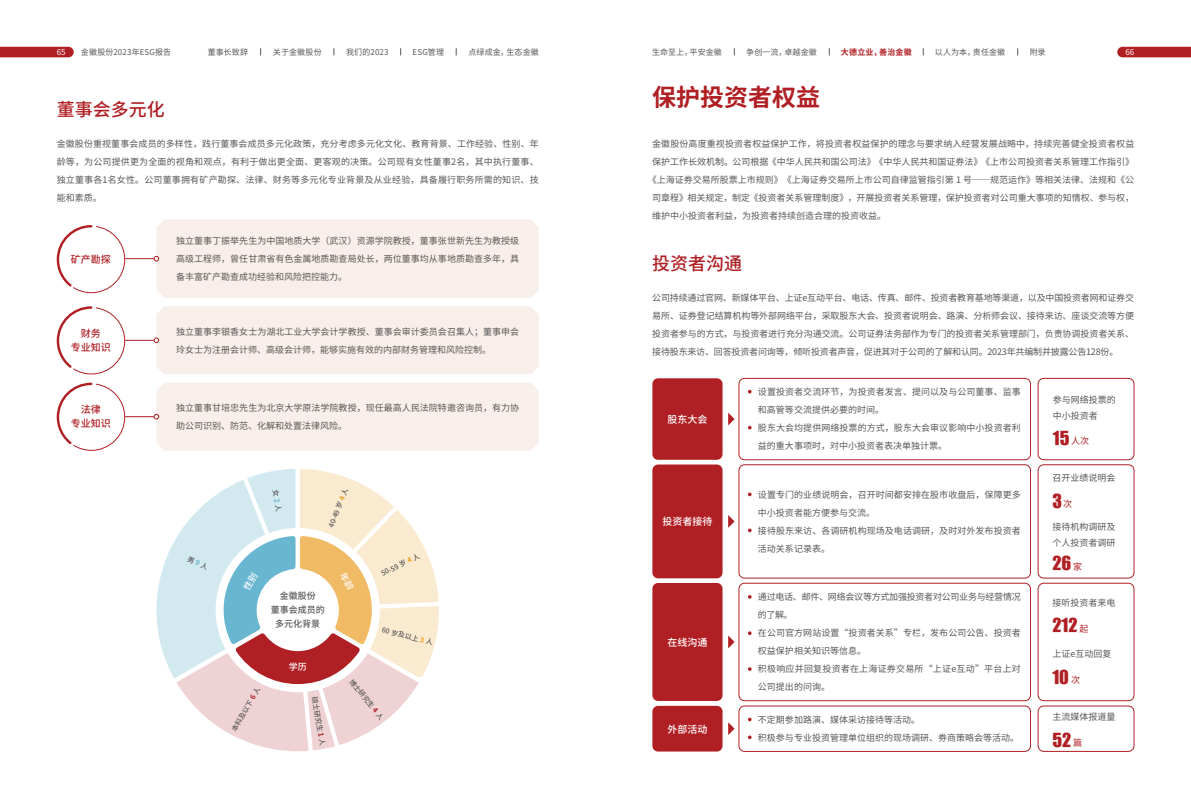
<style>
.page{position:relative;width:1191px;height:808px;background:#fff}
.page>*{position:absolute;margin:0;border:0;box-sizing:border-box;transform-origin:0 0}
.t1{font:700 24px "Source Han Sans CN";color:#b01f24}
.t2{font:19px "Uyghur Esliye Tom";color:#b01f24}
.t3{font:500 18px "Source Han Sans CN";color:#b01f24}
.t4{font:500 10px "Source Han Sans CN";color:#fff}
.t5{font:500 10px/14px "Source Han Sans CN";color:#b01f24;text-align:center}
.t6{font:9px/18px "Source Han Sans CN";color:#595757}
.t7{font:500 9px/14px "Source Han Sans CN";color:#595757;text-align:center}
.t8{font:500 9px "Source Han Sans CN";color:#fff}
.t9{font:8px "Source Han Sans CN";letter-spacing:.015em;color:#595757}
.t10{font:700 8px "Source Han Sans CN";letter-spacing:.02em;color:#b01f24}
.t11{font:8px "Source Han Sans CN";color:#fff}
.t12{font:500 7px "Source Han Sans CN";color:#595757}
.s1{font-weight:700;color:#eda01f}
.s2{font-weight:700;color:#b01f24}
.s3{font-family:"Source Han Sans CN";font-size:9px}
</style>
<div class="page">
<svg style="left:0;top:47px;width:74px;height:10px"></svg>
<svg style="left:1117px;top:47px;width:74px;height:10px"></svg>
<svg style="left:56px;top:382px;width:69px;height:69px"></svg>
<svg style="left:56px;top:306px;width:69px;height:69px"></svg>
<svg style="left:56px;top:225px;width:69px;height:68px"></svg>
<hr style="left:125px;top:258px;width:31px;height:1px;background:#b01f24">
<hr style="left:125px;top:340px;width:31px;height:1px;background:#b01f24">
<hr style="left:125px;top:416px;width:31px;height:1px;background:#b01f24">
<div style="left:154px;top:219px;width:385px;height:79px;background:#f9efea"></div>
<div style="left:154px;top:306px;width:385px;height:68px;background:#f9efea"></div>
<div style="left:154px;top:383px;width:385px;height:68px;background:#f9efea"></div>
<div style="left:652px;top:378px;width:70px;height:82px;background:#b01f24;border-radius:6px"></div>
<div style="left:652px;top:464px;width:70px;height:114px;background:#b01f24;border-radius:6px"></div>
<div style="left:652px;top:583px;width:70px;height:118px;background:#b01f24;border-radius:6px"></div>
<div style="left:652px;top:706px;width:70px;height:45px;background:#b01f24;border-radius:6px"></div>
<div style="left:1037px;top:378px;width:97px;height:82px;border:1px solid #b01f24;border-radius:6px"></div>
<div style="left:1037px;top:464px;width:97px;height:114px;border:1px solid #b01f24;border-radius:6px"></div>
<div style="left:1037px;top:583px;width:97px;height:118px;border:1px solid #b01f24;border-radius:6px"></div>
<div style="left:1037px;top:706px;width:97px;height:46px;border:1px solid #b01f24;border-radius:6px"></div>
<svg style="left:728px;top:413px;width:6px;height:12px"></svg>
<svg style="left:728px;top:515px;width:6px;height:13px"></svg>
<svg style="left:728px;top:635px;width:6px;height:13px"></svg>
<svg style="left:728px;top:722px;width:6px;height:13px"></svg>
<div style="left:738px;top:378px;width:292px;height:82px;border:1px solid #b01f24;border-radius:6px"></div>
<div style="left:738px;top:464px;width:292px;height:114px;border:1px solid #b01f24;border-radius:6px"></div>
<div style="left:738px;top:583px;width:292px;height:118px;border:1px solid #b01f24;border-radius:6px"></div>
<div style="left:738px;top:706px;width:292px;height:46px;border:1px solid #b01f24;border-radius:6px"></div>
<svg style="left:748px;top:492px;width:3px;height:4px"></svg>
<svg style="left:748px;top:528px;width:3px;height:4px"></svg>
<svg style="left:748px;top:595px;width:3px;height:4px"></svg>
<svg style="left:748px;top:631px;width:3px;height:4px"></svg>
<svg style="left:748px;top:667px;width:3px;height:4px"></svg>
<svg style="left:748px;top:735px;width:3px;height:4px"></svg>
<svg style="left:156px;top:469px;width:283px;height:282px"></svg>
<p class="t11" style="left:57px;top:48px;width:10px">65</p>
<p class="t9" style="left:81px;top:47px;width:92px">金徽股份2023年ESG报告</p>
<p class="t9" style="left:208px;top:47px;width:42px">董事长致辞</p>
<p class="t9" style="left:273px;top:47px;width:50px">关于金徽股份</p>
<p class="t9" style="left:346px;top:47px;width:44px">我们的2023</p>
<p class="t9" style="left:412px;top:47px;width:33px">ESG管理</p>
<p class="t9" style="left:468px;top:47px;width:72px">点绿成金，生态金徽</p>
<p class="t9" style="left:652px;top:47px;width:71px">生命至上，平安金徽</p>
<p class="t9" style="left:746px;top:47px;width:72px">争创一流，卓越金徽</p>
<p class="t10" style="left:841px;top:48px;width:72px">大德立业，善治金徽</p>
<p class="t9" style="left:934px;top:47px;width:72px">以人为本，责任金徽</p>
<p class="t9" style="left:1029px;top:47px;width:17px">附录</p>
<p class="t11" style="left:1125px;top:48px;width:10px">66</p>
<h3 class="t3" style="left:57px;top:100px;width:109px">董事会多元化</h3>
<p class="t6" style="left:57px;top:135px;width:483px;text-align:justify">金徽股份重视董事会成员的多样性，践行董事会成员多元化政策，充分考虑多元化文化、教育背景、工作经验、性别、年龄等，为公司提供更为全面的视角和观点，有利于做出更全面、更客观的决策。公司现有女性董事2名，其中执行董事、独立董事各1名女性。公司董事拥有矿产勘探、法律、财务等多元化专业背景及从业经验，具备履行职务所需的知识、技能和素质。</p>
<p class="t5" style="left:71px;top:252px;width:41px">矿产勘探</p>
<p class="t5" style="left:71px;top:327px;width:41px">财务<br>专业知识</p>
<p class="t5" style="left:71px;top:403px;width:41px">法律<br>专业知识</p>
<p class="t6" style="left:176px;top:232px;width:344px;text-align:justify">独立董事丁振举先生为中国地质大学（武汉）资源学院教授，董事张世新先生为教授级高级工程师，曾任甘肃省有色金属地质勘查局处长，两位董事均从事地质勘查多年，具备丰富矿产勘查成功经验和风险把控能力。</p>
<p class="t6" style="left:176px;top:323px;width:344px">独立董事李银香女士为湖北工业大学会计学教授、董事会审计委员会召集人；董事申会玲女士为注册会计师、高级会计师，能够实施有效的内部财务管理和风险控制。</p>
<p class="t6" style="left:176px;top:399px;width:344px">独立董事甘培忠先生为北京大学原法学院教授，现任最高人民法院特邀咨询员，有力协助公司识别、防范、化解和处置法律风险。</p>
<p class="t12" style="left:327px;top:526px;width:43px;rotate:-69deg">40-49 岁 <span class="s1">4</span> 人</p>
<p class="t7" style="left:271px;top:589px;width:55px">金徽股份<br>董事会成员的多元化背景</p>
<p class="t8" style="left:289px;top:662px;width:19px">学历</p>
<p class="t12" style="left:380px;top:570px;width:43px;rotate:-26deg">50-59 岁 <span class="s1">4</span> 人</p>
<p class="t12" style="left:383px;top:626px;width:54px;rotate:14deg">60 岁及以上 <span class="s1">3</span> 人</p>
<p class="t12" style="left:230px;top:729px;width:51px;rotate:-60deg">本科及以下 <span class="s2">6</span> 人</p>
<p class="t12" style="left:354px;top:677px;width:51px;rotate:51deg">博士研究生 <span class="s2">4</span> 人</p>
<p class="t12" style="left:318px;top:696px;width:51px;rotate:80deg">硕士研究生 <span class="s2">1</span> 人</p>
<h1 class="t1" style="left:652px;top:85px;width:169px">保护投资者权益</h1>
<p class="t6" style="left:652px;top:135px;width:483px">金徽股份高度重视投资者权益保护工作，将投资者权益保护的理念与要求纳入经营发展战略中，持续完善健全投资者权益</p>
<p class="t6" style="left:652px;top:153px;width:483px">保护工作长效机制。公司根据《中华人民共和国公司法》《中华人民共和国证券法》《上市公司投资者关系管理工作指引》</p>
<p class="t6" style="left:647px;top:171px;width:488px">《上海证券交易所股票上市规则》《上海证券交易所上市公司自律监管指引第 1 号——规范运作》等相关法律、法规和《公</p>
<p class="t6" style="left:652px;top:189px;width:483px">司章程》相关规定，制定《投资者关系管理制度》，开展投资者关系管理，保护投资者对公司重大事项的知情权、参与权，</p>
<p class="t6" style="left:652px;top:207px;width:235px">维护中小投资者利益，为投资者持续创造合理的投资收益。</p>
<h3 class="t3" style="left:652px;top:254px;width:91px">投资者沟通</h3>
<p class="t6" style="left:652px;top:289px;width:483px;text-align:justify">公司持续通过官网、新媒体平台、上证e互动平台、电话、传真、邮件、投资者教育基地等渠道，以及中国投资者网和证券交易所、证券登记结算机构等外部网络平台，采取股东大会、投资者说明会、路演、分析师会议、接待来访、座谈交流等方便投资者参与的方式，与投资者进行充分沟通交流。公司证券法务部作为专门的投资者关系管理部门，负责协调投资者关系、接待股东来访、回答投资者问询等，倾听投资者声音，促进其对于公司的了解和认同。2023年共编制并披露公告128份。</p>
<p class="t6" style="left:758px;top:383px;width:264px">设置投资者交流环节，为投资者发言、提问以及与公司董事、监事和高管等交流提供必要的时间。<br>股东大会均提供网络投票的方式，股东大会审议影响中小投资者利益的重大事项时，对中小投资者表决单独计票。</p>
<p class="t6" style="left:1053px;top:391px;width:64px;line-height:16px">参与网络投票的中小投资者</p>
<p class="t4" style="left:667px;top:413px;width:41px">股东大会</p>
<h2 class="t2" style="left:1053px;top:426px;width:38px">15 <span class="s3">人次</span></h2>
<p class="t4" style="left:662px;top:516px;width:51px">投资者接待</p>
<p class="t4" style="left:667px;top:636px;width:41px">在线沟通</p>
<p class="t4" style="left:667px;top:723px;width:41px">外部活动</p>
<p class="t6" style="left:758px;top:486px;width:264px">设置专门的业绩说明会，召开时间都安排在股市收盘后，保障更多中小投资者能方便参与交流。<br>接待股东来访、各调研机构现场及电话调研，及时对外发布投资者活动关系记录表。</p>
<p class="t6" style="left:758px;top:588px;width:264px">通过电话、邮件、网络会议等方式加强投资者对公司业务与经营情况的了解。<br>在公司官方网站设置“投资者关系”专栏，发布公司公告、投资者权益保护相关知识等信息。<br>积极响应并回复投资者在上海证券交易所“上证e互动”平台上对公司提出的问询。</p>
<p class="t6" style="left:758px;top:711px;width:262px">不定期参加路演、媒体采访接待等活动。<br>积极参与专业投资管理单位组织的现场调研、券商策略会等活动。</p>
<p class="t6" style="left:1052px;top:469px;width:64px">召开业绩说明会</p>
<h2 class="t2" style="left:1052px;top:489px;width:21px">3<span class="s3">次</span></h2>
<p class="t6" style="left:1052px;top:518px;width:64px;line-height:16px">接待机构调研及个人投资者调研</p>
<h2 class="t2" style="left:1052px;top:552px;width:31px">26<span class="s3">家</span></h2>
<p class="t6" style="left:1052px;top:594px;width:64px">接听投资者来电</p>
<h2 class="t2" style="left:1052px;top:614px;width:38px">212 <span class="s3">起</span></h2>
<p class="t6" style="left:1052px;top:645px;width:60px">上证e互动回复</p>
<h2 class="t2" style="left:1052px;top:665px;width:29px">10 <span class="s3">次</span></h2>
<p class="t6" style="left:1052px;top:708px;width:64px">主流媒体报道量</p>
<h2 class="t2" style="left:1052px;top:728px;width:31px">52<span class="s3">篇</span></h2>
</div>
